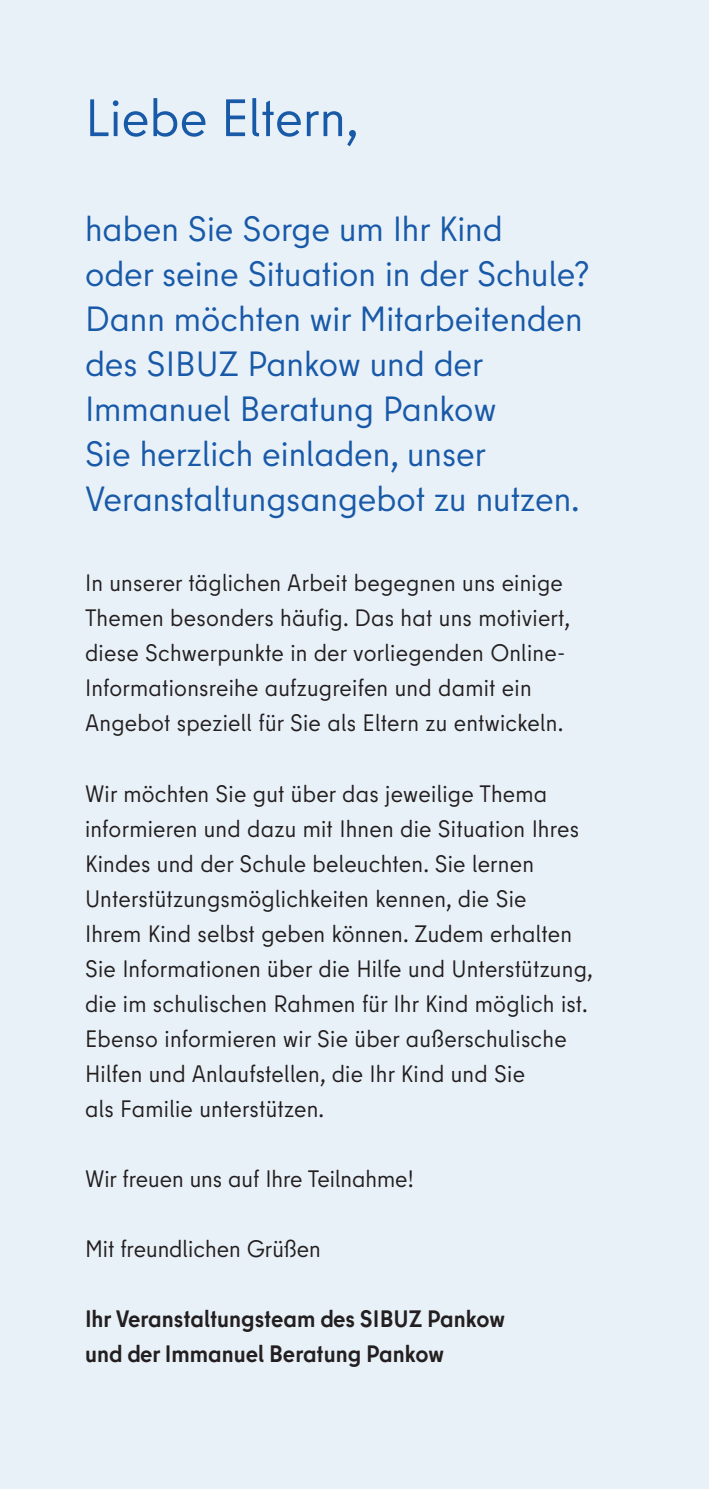
<style>
.page{position:relative;width:709px;height:1489px;background:#fff}
.page>*{position:absolute;margin:0;border:0;box-sizing:border-box;transform-origin:0 0}
.t1{font:52.5px "Berlin Type";color:#1859a8}
.t2{font:35px/45px "Berlin Type";color:#1859a8}
.t3{font:23.75px/35px "Berlin Type";letter-spacing:.01em;color:#231f20}
.t4{font:700 23.75px/35px "Berlin Type";color:#231f20}
</style>
<div class="page">
<div style="left:0;top:0;width:709px;height:1488px;background:#e9f1f8"></div>
<h1 class="t1" style="left:85px;top:85px;width:275px">Liebe Eltern,</h1>
<h2 class="t2" style="left:85px;top:207px;width:506px">haben Sie Sorge um Ihr Kind<br>oder seine Situation in der Schule?<br>Dann möchten wir Mitarbeitenden des SIBUZ Pankow und der<br>Immanuel Beratung Pankow<br>Sie herzlich einladen, unser<br>Veranstaltungsangebot zu nutzen.</h2>
<p class="t3" style="left:85px;top:565px;width:486px">In unserer täglichen Arbeit begegnen uns einige Themen besonders häufig. Das hat uns motiviert, diese Schwerpunkte in der vorliegenden Online-Informationsreihe aufzugreifen und damit ein Angebot speziell für Sie als Eltern zu entwickeln.</p>
<p class="t3" style="left:85px;top:775px;width:509px">Wir möchten Sie gut über das jeweilige Thema informieren und dazu mit Ihnen die Situation Ihres Kindes und der Schule beleuchten. Sie lernen Unterstützungsmöglichkeiten kennen, die Sie<br>Ihrem Kind selbst geben können. Zudem erhalten Sie Informationen über die Hilfe und Unterstützung, die im schulischen Rahmen für Ihr Kind möglich ist.<br>Ebenso informieren wir Sie über außerschulische Hilfen und Anlaufstellen, die Ihr Kind und Sie<br>als Familie unterstützen.</p>
<p class="t3" style="left:85px;top:1161px;width:330px">Wir freuen uns auf Ihre Teilnahme!</p>
<p class="t3" style="left:85px;top:1231px;width:237px">Mit freundlichen Grüßen</p>
<p class="t4" style="left:85px;top:1300px;width:421px">Ihr Veranstaltungsteam des SIBUZ Pankow und der Immanuel Beratung Pankow</p>
</div>
